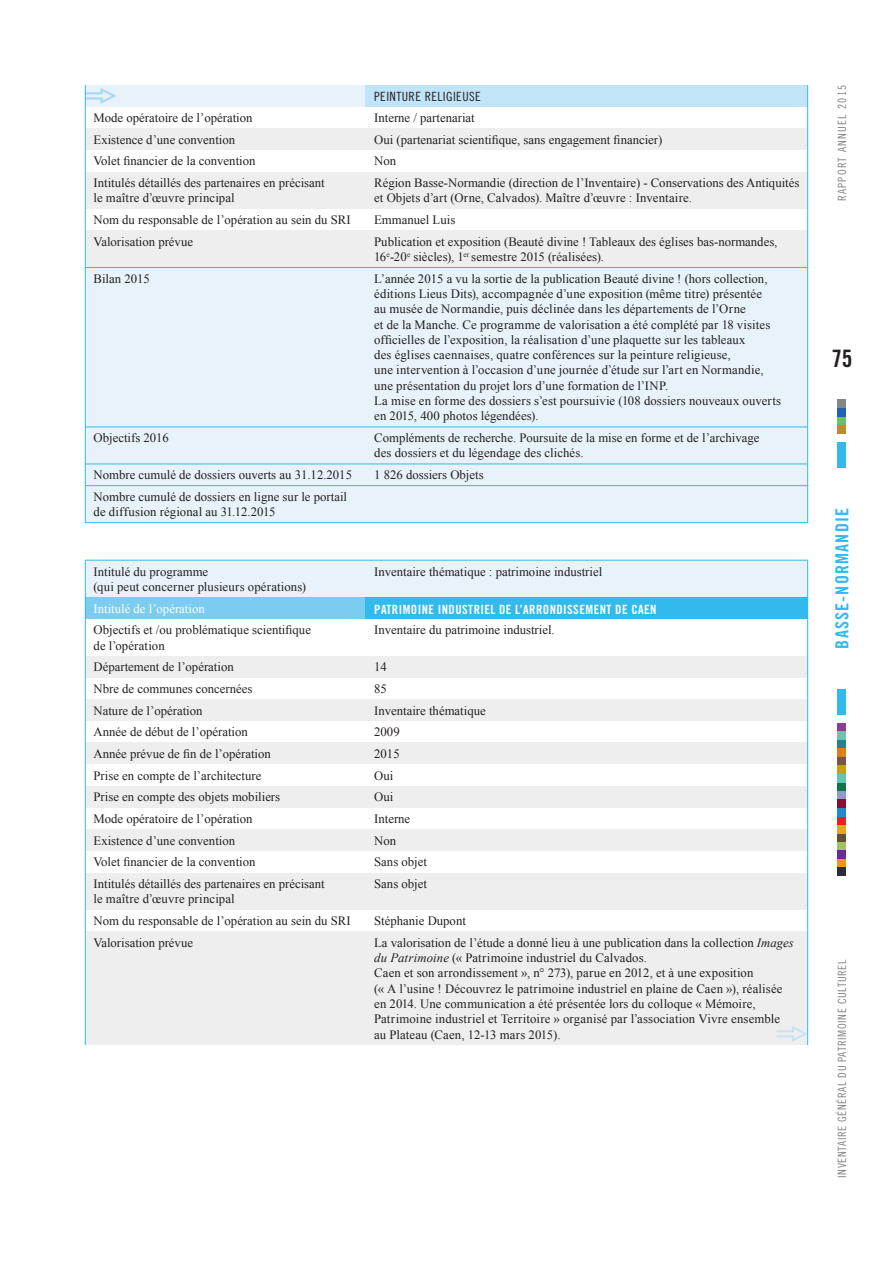
<style>
.page{position:relative;width:893px;height:1263px;background:#fff}
.page>*{position:absolute;margin:0;border:0;box-sizing:border-box;transform-origin:0 0}
.t1{font:24px "Trade Gothic Bold Cond Twenty";color:#231f20}
.t2{font:18px "Trade Gothic Bold Cond Twenty";letter-spacing:.065em;color:#32baec}
.t3{font:12.75px/15.3px "Times New Roman";color:#231f20}
.t4{font:12.75px "Trade Gothic Bold Cond Twenty";letter-spacing:.035em;color:#fff}
.t5{font:12.75px "Times New Roman";color:#fff}
.t6{font:12.75px "Trade Gothic Cond Eighteen";letter-spacing:.035em;color:#231f20}
.t7{font:11.4px "Trade Gothic Cond Eighteen";letter-spacing:.055em;color:#808285}
.s1{font-style:italic}
</style>
<div class="page">
<div style="left:838px;top:400px;width:8px;height:8px;background:#878588"></div>
<div style="left:838px;top:408px;width:8px;height:9px;background:#2362af"></div>
<div style="left:838px;top:417px;width:8px;height:8px;background:#6bc067"></div>
<div style="left:838px;top:425px;width:8px;height:9px;background:#c4892f"></div>
<div style="left:838px;top:723px;width:8px;height:8px;background:#8a3c96"></div>
<div style="left:838px;top:757px;width:8px;height:8px;background:#7a5544"></div>
<div style="left:838px;top:740px;width:8px;height:8px;background:#238392"></div>
<div style="left:838px;top:731px;width:8px;height:9px;background:#6ac6ab"></div>
<div style="left:838px;top:748px;width:8px;height:9px;background:#dd7f1a"></div>
<div style="left:838px;top:782px;width:8px;height:9px;background:#107546"></div>
<div style="left:838px;top:765px;width:8px;height:9px;background:#c4a11d"></div>
<div style="left:838px;top:791px;width:8px;height:8px;background:#9398cb"></div>
<div style="left:838px;top:689px;width:8px;height:25px;background:#32baec"></div>
<div style="left:838px;top:442px;width:8px;height:26px;background:#32baec"></div>
<div style="left:838px;top:833px;width:8px;height:9px;background:#5c533f"></div>
<div style="left:838px;top:799px;width:8px;height:9px;background:#8a0e34"></div>
<div style="left:838px;top:859px;width:8px;height:8px;background:#f7931d"></div>
<div style="left:838px;top:842px;width:8px;height:8px;background:#a6c05f"></div>
<div style="left:838px;top:816px;width:8px;height:9px;background:#ee1d23"></div>
<div style="left:838px;top:774px;width:8px;height:8px;background:#62c5b6"></div>
<div style="left:838px;top:808px;width:8px;height:8px;background:#2589c9"></div>
<div style="left:838px;top:850px;width:8px;height:9px;background:#672d91"></div>
<div style="left:838px;top:825px;width:8px;height:8px;background:#e6a621"></div>
<div style="left:838px;top:867px;width:8px;height:9px;background:#2b2d3b"></div>
<div style="left:85px;top:85px;width:281px;height:22px;background:#e8f2fa"></div>
<div style="left:366px;top:85px;width:442px;height:22px;background:#c1e4f7"></div>
<svg style="left:84px;top:86px;width:32px;height:19px"></svg>
<div style="left:85px;top:128px;width:723px;height:22px;background:#eeeeef"></div>
<div style="left:85px;top:172px;width:723px;height:37px;background:#eeeeef"></div>
<div style="left:85px;top:230px;width:723px;height:37px;background:#eeeeef"></div>
<div style="left:85px;top:267px;width:723px;height:256px;background:#e8f2fa"></div>
<hr style="left:85px;top:267px;width:723px;height:1px;background:#32baec">
<hr style="left:85px;top:427px;width:723px;height:1px;background:#32baec">
<hr style="left:85px;top:464px;width:723px;height:1px;background:#32baec">
<hr style="left:85px;top:485px;width:723px;height:1px;background:#32baec">
<hr style="left:85px;top:522px;width:723px;height:1px;background:#32baec">
<hr style="left:807px;top:85px;width:1px;height:438px;background:#32baec">
<hr style="left:85px;top:85px;width:1px;height:438px;background:#32baec">
<div style="left:85px;top:597px;width:281px;height:22px;background:#7cccf2"></div>
<div style="left:85px;top:656px;width:723px;height:21px;background:#eeeeef"></div>
<div style="left:85px;top:699px;width:723px;height:22px;background:#eeeeef"></div>
<div style="left:85px;top:742px;width:723px;height:22px;background:#eeeeef"></div>
<div style="left:85px;top:786px;width:723px;height:22px;background:#eeeeef"></div>
<div style="left:85px;top:829px;width:723px;height:22px;background:#eeeeef"></div>
<div style="left:85px;top:873px;width:723px;height:37px;background:#eeeeef"></div>
<div style="left:85px;top:931px;width:723px;height:114px;background:#eeeeef"></div>
<div style="left:85px;top:560px;width:723px;height:37px;background:#e8f2fa"></div>
<div style="left:366px;top:597px;width:442px;height:22px;background:#32baec"></div>
<hr style="left:85px;top:560px;width:723px;height:1px;background:#32baec">
<hr style="left:85px;top:560px;width:1px;height:485px;background:#32baec">
<hr style="left:807px;top:560px;width:1px;height:485px;background:#32baec">
<svg style="left:776px;top:1024px;width:33px;height:19px"></svg>
<p class="t6" style="left:374px;top:89px;width:108px">PEINTURE RELIGIEUSE</p>
<p class="t3" style="left:94px;top:110px;width:160px">Mode opératoire de l’opération</p>
<p class="t3" style="left:374px;top:110px;width:102px">Interne / partenariat</p>
<p class="t3" style="left:94px;top:131px;width:143px">Existence d’une convention</p>
<p class="t3" style="left:374px;top:131px;width:290px">Oui (partenariat scientifique, sans engagement financier)</p>
<p class="t3" style="left:94px;top:153px;width:163px">Volet financier de la convention</p>
<p class="t3" style="left:374px;top:153px;width:23px">Non</p>
<p class="t3" style="left:94px;top:175px;width:233px">Intitulés détaillés des partenaires en précisant</p>
<p class="t3" style="left:374px;top:175px;width:427px">Région Basse-Normandie (direction de l’Inventaire) - Conservations des Antiquités</p>
<p class="t3" style="left:94px;top:190px;width:143px">le maître d’œuvre principal</p>
<p class="t3" style="left:374px;top:190px;width:319px">et Objets d’art (Orne, Calvados). Maître d’œuvre : Inventaire.</p>
<p class="t3" style="left:94px;top:212px;width:259px">Nom du responsable de l’opération au sein du SRI</p>
<p class="t3" style="left:374px;top:212px;width:83px">Emmanuel Luis</p>
<p class="t3" style="left:94px;top:233px;width:101px">Valorisation prévue</p>
<p class="t3" style="left:374px;top:233px;width:405px">Publication et exposition (Beauté divine ! Tableaux des églises bas-normandes,<br>16<sup>e</sup>-20<sup>e</sup> siècles), 1<sup>er</sup> semestre 2015 (réalisées).</p>
<p class="t3" style="left:94px;top:270px;width:58px">Bilan 2015</p>
<p class="t3" style="left:374px;top:270px;width:408px">L’année 2015 a vu la sortie de la publication Beauté divine ! (hors collection, éditions Lieus Dits), accompagnée d’une exposition (même titre) présentée<br>au musée de Normandie, puis déclinée dans les départements de l’Orne<br>et de la Manche. Ce programme de valorisation a été complété par 18 visites officielles de l’exposition, la réalisation d’une plaquette sur les tableaux<br>des églises caennaises, quatre conférences sur la peinture religieuse,<br>une intervention à l’occasion d’une journée d’étude sur l’art en Normandie, une présentation du projet lors d’une formation de l’INP.<br>La mise en forme des dossiers s’est poursuivie (108 dossiers nouveaux ouverts en 2015, 400 photos légendées).</p>
<p class="t3" style="left:94px;top:430px;width:77px">Objectifs 2016</p>
<p class="t3" style="left:374px;top:430px;width:387px">Compléments de recherche. Poursuite de la mise en forme et de l’archivage des dossiers et du légendage des clichés.</p>
<p class="t3" style="left:94px;top:467px;width:260px">Nombre cumulé de dossiers ouverts au 31.12.2015</p>
<p class="t3" style="left:374px;top:467px;width:111px">1 826 dossiers Objets</p>
<p class="t3" style="left:94px;top:489px;width:255px">Nombre cumulé de dossiers en ligne sur le portail de diffusion régional au 31.12.2015</p>
<p class="t3" style="left:94px;top:563px;width:116px">Intitulé du programme</p>
<p class="t3" style="left:374px;top:563px;width:230px">Inventaire thématique : patrimoine industriel</p>
<p class="t3" style="left:94px;top:579px;width:214px">(qui peut concerner plusieurs opérations)</p>
<p class="t5" style="left:94px;top:600px;width:113px">Intitulé de l’opération</p>
<p class="t4" style="left:374px;top:601px;width:284px">PATRIMOINE INDUSTRIEL DE L’ARRONDISSEMENT DE CAEN</p>
<p class="t3" style="left:94px;top:622px;width:219px">Objectifs et /ou problématique scientifique</p>
<p class="t3" style="left:374px;top:622px;width:182px">Inventaire du patrimoine industriel.</p>
<p class="t3" style="left:94px;top:634px;width:142px;line-height:21.8px">de l’opération<br>Département de l’opération</p>
<p class="t3" style="left:374px;top:659px;width:14px">14</p>
<p class="t3" style="left:94px;top:681px;width:160px">Nbre de communes concernées</p>
<p class="t3" style="left:374px;top:681px;width:14px">85</p>
<p class="t3" style="left:94px;top:702px;width:111px">Nature de l’opération</p>
<p class="t3" style="left:374px;top:702px;width:113px">Inventaire thématique</p>
<p class="t3" style="left:94px;top:724px;width:156px">Année de début de l’opération</p>
<p class="t3" style="left:374px;top:724px;width:27px">2009</p>
<p class="t3" style="left:94px;top:746px;width:179px">Année prévue de fin de l’opération</p>
<p class="t3" style="left:374px;top:746px;width:27px">2015</p>
<p class="t3" style="left:94px;top:768px;width:169px">Prise en compte de l’architecture</p>
<p class="t3" style="left:374px;top:768px;width:21px">Oui</p>
<p class="t3" style="left:94px;top:789px;width:188px">Prise en compte des objets mobiliers</p>
<p class="t3" style="left:374px;top:789px;width:21px">Oui</p>
<p class="t3" style="left:94px;top:811px;width:160px">Mode opératoire de l’opération</p>
<p class="t3" style="left:374px;top:811px;width:38px">Interne</p>
<p class="t3" style="left:94px;top:833px;width:143px">Existence d’une convention</p>
<p class="t3" style="left:374px;top:833px;width:23px">Non</p>
<p class="t3" style="left:94px;top:854px;width:163px">Volet financier de la convention</p>
<p class="t3" style="left:374px;top:854px;width:54px">Sans objet</p>
<p class="t3" style="left:94px;top:876px;width:233px">Intitulés détaillés des partenaires en précisant</p>
<p class="t3" style="left:374px;top:876px;width:54px">Sans objet</p>
<p class="t3" style="left:94px;top:888px;width:259px;line-height:21.8px">le maître d’œuvre principal<br>Nom du responsable de l’opération au sein du SRI</p>
<p class="t3" style="left:374px;top:913px;width:93px">Stéphanie Dupont</p>
<p class="t3" style="left:94px;top:935px;width:101px">Valorisation prévue</p>
<p class="t3" style="left:374px;top:935px;width:421px">La valorisation de l’étude a donné lieu à une publication dans la collection <span class="s1">Images du Patrimoine</span> (« Patrimoine industriel du Calvados.<br>Caen et son arrondissement », n° 273), parue en 2012, et à une exposition<br>(« A l’usine ! Découvrez le patrimoine industriel en plaine de Caen »), réalisée en 2014. Une communication a été présentée lors du colloque « Mémoire, Patrimoine industriel et Territoire » organisé par l’association Vivre ensemble au Plateau (Caen, 12-13 mars 2015).</p>
<p class="t7" style="left:835px;top:201px;width:118px;rotate:-90deg">RAPPORT ANNUEL 2015</p>
<h1 class="t1" style="left:831px;top:344px;width:22px">75</h1>
<h2 class="t2" style="left:831px;top:649px;width:142px;rotate:-90deg">BASSE-NORMANDIE</h2>
<p class="t7" style="left:835px;top:1178px;width:220px;rotate:-90deg">INVENTAIRE GÉNÉRAL DU PATRIMOINE CULTUREL</p>
</div>
